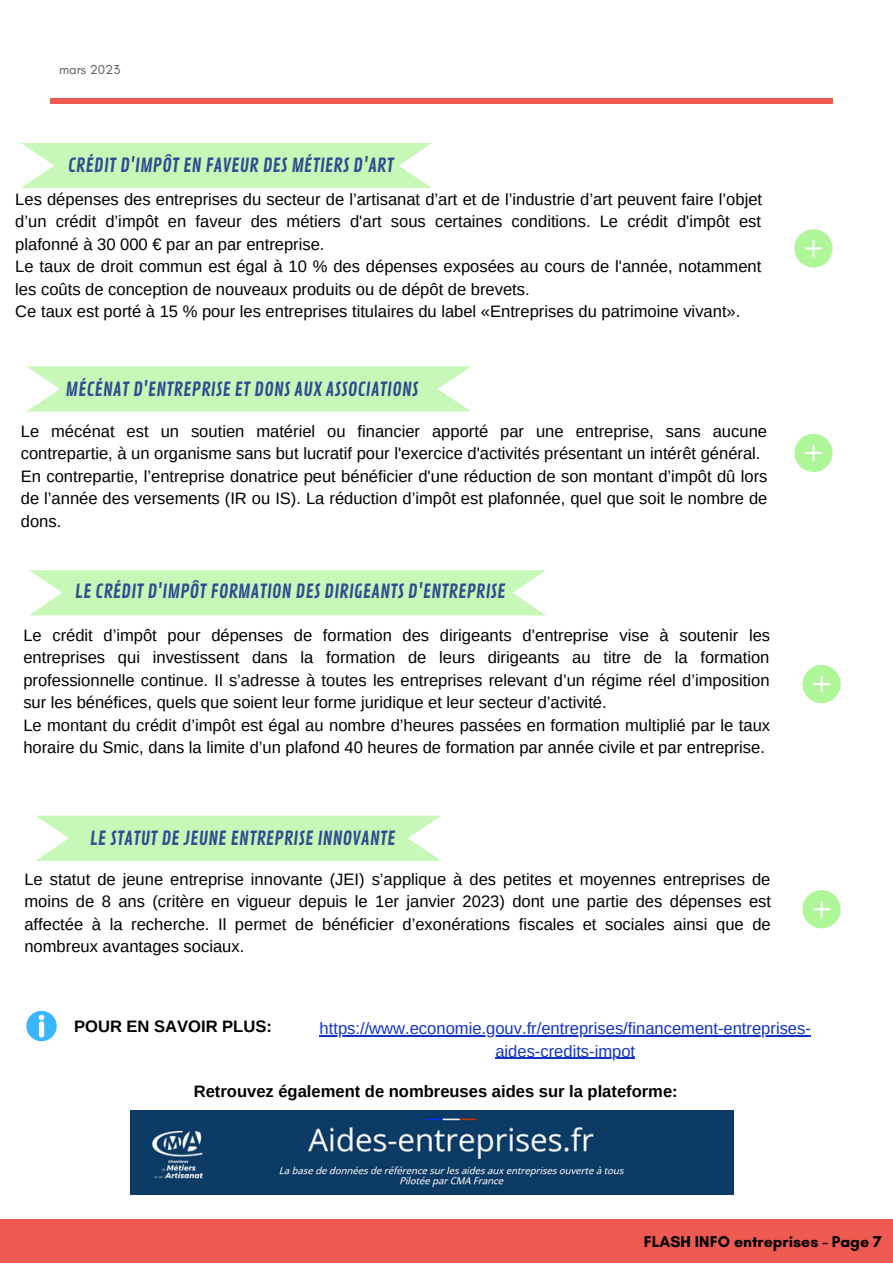
<style>
.page{position:relative;width:893px;height:1264px;background:#fff}
.page>*{position:absolute;margin:0;border:0;box-sizing:border-box;transform-origin:0 0}
.t1{font:18.9px "Contrail One";color:#2e4c91}
.t2{font:16.5px/22.5px "Arimo";color:#000}
.t3{font:16.5px/22.5px "Arimo";color:#1133c6;text-align:center}
.t4{font:700 16.5px "Arimo";color:#000}
.t5{font:700 15.9px "Glacial Indifference";color:#000}
.t6{font:13.2px "Glacial Indifference";color:#565b5b}
</style>
<div class="page">
<div style="left:0;top:1219px;width:892px;height:43px;background:#ee5952"></div>
<div style="left:50px;top:98px;width:782px;height:6px;background:#ee5952"></div>
<svg style="left:21px;top:143px;width:410px;height:45px;background:#cbf8bd"></svg>
<div style="left:794px;top:229px;width:38px;height:38px;background:#aff699;border-radius:50%"></div>
<svg style="left:805px;top:240px;width:16px;height:17px"></svg>
<svg style="left:27px;top:366px;width:443px;height:45px;background:#cbf8bd"></svg>
<div style="left:794px;top:434px;width:38px;height:38px;background:#aff699;border-radius:50%"></div>
<svg style="left:805px;top:444px;width:16px;height:17px"></svg>
<svg style="left:29px;top:570px;width:517px;height:45px;background:#caf8bc"></svg>
<div style="left:802px;top:665px;width:38px;height:38px;background:#aff699;border-radius:50%"></div>
<svg style="left:813px;top:676px;width:16px;height:16px"></svg>
<svg style="left:26px;top:1010px;width:31px;height:31px"></svg>
<svg style="left:36px;top:815px;width:405px;height:45px;background:#ccf8be"></svg>
<div style="left:802px;top:890px;width:38px;height:38px;background:#aff699;border-radius:50%"></div>
<svg style="left:813px;top:901px;width:16px;height:16px"></svg>
<img style="left:131px;top:1110px;width:602px;height:84px">
<hr style="left:319px;top:1035px;width:491px;height:1px;background:#1133c6">
<hr style="left:495px;top:1057px;width:140px;height:2px;background:#1133c6">
<p class="t6" style="left:59px;top:61px;width:63px">mars 2023</p>
<p class="t1" style="left:68px;top:154px;width:327px">CRÉDIT D'IMPÔT EN FAVEUR DES MÉTIERS D'ART</p>
<p class="t2" style="left:15px;top:188px;width:748px">Les dépenses des entreprises du secteur de l’artisanat d’art et de l’industrie d’art peuvent faire l’objet d’un crédit d’impôt en faveur des métiers d'art sous certaines conditions. Le crédit d'impôt est plafonné à 30 000 € par an par entreprise.<br>Le taux de droit commun est égal à 10 % des dépenses exposées au cours de l'année, notamment les coûts de conception de nouveaux produits ou de dépôt de brevets.<br>Ce taux est porté à 15 % pour les entreprises titulaires du label «Entreprises du patrimoine vivant».</p>
<p class="t1" style="left:65px;top:378px;width:354px">MÉCÉNAT D'ENTREPRISE ET DONS AUX ASSOCIATIONS</p>
<p class="t2" style="left:21px;top:420px;width:748px">Le mécénat est un soutien matériel ou financier apporté par une entreprise, sans aucune contrepartie, à un organisme sans but lucratif pour l'exercice d'activités présentant un intérêt général.<br>En contrepartie, l’entreprise donatrice peut bénéficier d'une réduction de son montant d’impôt dû lors de l’année des versements (IR ou IS). La réduction d’impôt est plafonnée, quel que soit le nombre de dons.</p>
<p class="t1" style="left:75px;top:580px;width:432px">LE CRÉDIT D'IMPÔT FORMATION DES DIRIGEANTS D'ENTREPRISE</p>
<p class="t2" style="left:23px;top:623px;width:748px">Le crédit d’impôt pour dépenses de formation des dirigeants d’entreprise vise à soutenir les entreprises qui investissent dans la formation de leurs dirigeants au titre de la formation professionnelle continue. Il s’adresse à toutes les entreprises relevant d’un régime réel d’imposition sur les bénéfices, quels que soient leur forme juridique et leur secteur d’activité.<br>Le montant du crédit d’impôt est égal au nombre d’heures passées en formation multiplié par le taux horaire du Smic, dans la limite d’un plafond 40 heures de formation par année civile et par entreprise.</p>
<p class="t1" style="left:90px;top:827px;width:307px">LE STATUT DE JEUNE ENTREPRISE INNOVANTE</p>
<p class="t2" style="left:24px;top:867px;width:748px;text-align:justify">Le statut de jeune entreprise innovante (JEI) s’applique à des petites et moyennes entreprises de moins de 8 ans (critère en vigueur depuis le 1er janvier 2023) dont une partie des dépenses est affectée à la recherche. Il permet de bénéficier d’exonérations fiscales et sociales ainsi que de nombreux avantages sociaux.</p>
<p class="t4" style="left:74px;top:1017px;width:199px">POUR EN SAVOIR PLUS:</p>
<p class="t3" style="left:319px;top:1017px;width:493px">https://www.economie.gouv.fr/entreprises/financement-entreprises&shy;aides-credits-impot</p>
<p class="t4" style="left:194px;top:1082px;width:485px">Retrouvez également de nombreuses aides sur la plateforme:</p>
<p class="t5" style="left:643px;top:1231px;width:240px">FLASH INFO entreprises - Page 7</p>
</div>
